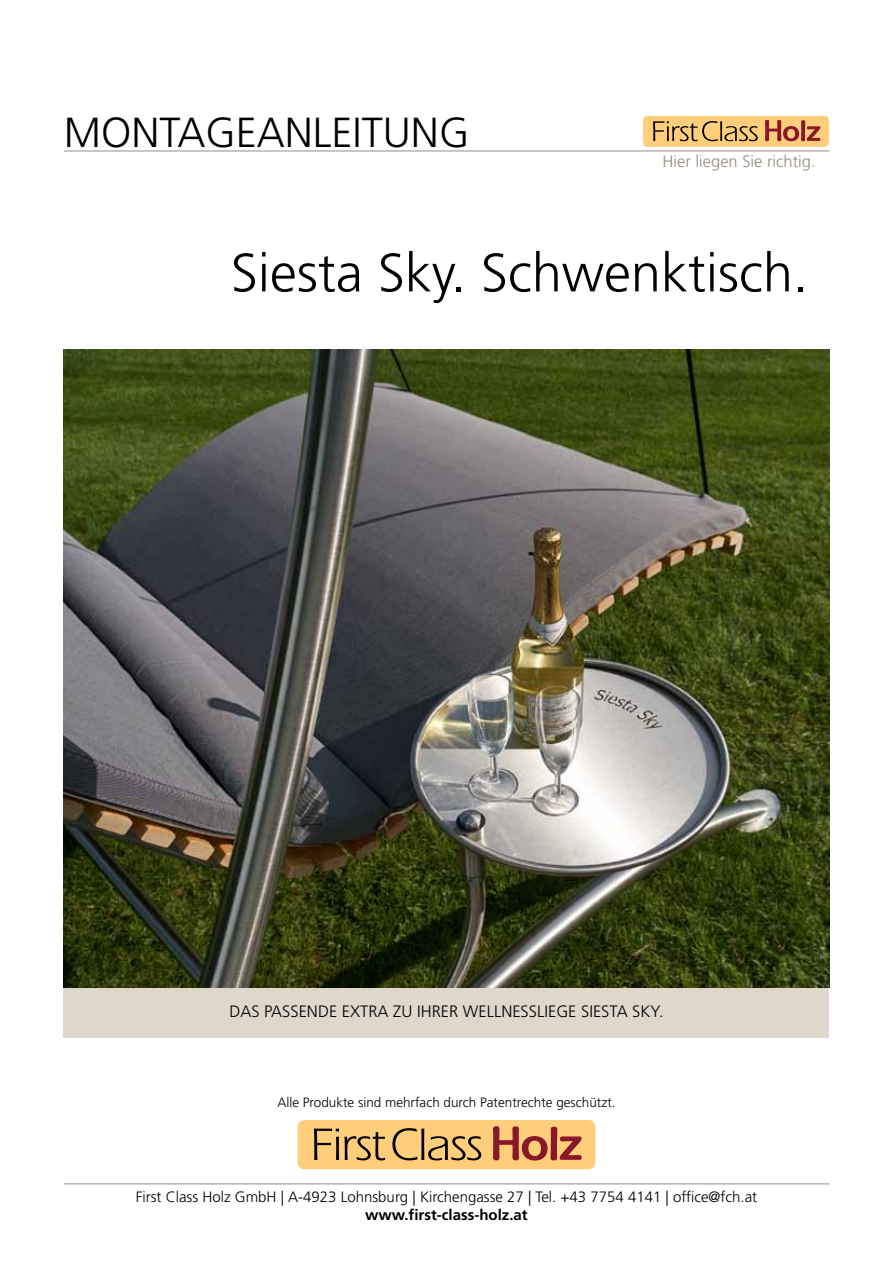
<style>
.page{position:relative;width:893px;height:1263px;background:#fff}
.page>*{position:absolute;margin:0;border:0;box-sizing:border-box;transform-origin:0 0}
.t1{font:300 54px "Frutiger LT Std";color:#000}
.t2{font:300 42px "Frutiger LT Std";color:#000}
.t3{font:300 16.5px "Frutiger LT Std";color:#000}
.t4{font:300 16.5px "Frutiger LT Std";color:#968c81}
.t5{font:300 15px "Frutiger LT Std";color:#000}
.t6{font:700 15px "Frutiger LT Std";color:#000}
.t7{font:300 13.5px "Frutiger LT Std";color:#000}
</style>
<div class="page">
<svg style="left:297px;top:1120px;width:299px;height:49px;background:#dfad6a"></svg>
<hr style="left:64px;top:1183px;width:765px;height:1px;background:#968c81">
<svg style="left:643px;top:116px;width:186px;height:31px;background:#dfad6a"></svg>
<div style="left:64px;top:969px;width:765px;height:68px;background:#dfd8ca"></div>
<img style="left:64px;top:350px;width:765px;height:638px">
<hr style="left:64px;top:151px;width:765px;height:1px;background:#968c81">
<h2 class="t2" style="left:64px;top:109px;width:407px">MONTAGEANLEITUNG</h2>
<p class="t4" style="left:663px;top:152px;width:155px">Hier liegen Sie richtig.</p>
<h1 class="t1" style="left:231px;top:242px;width:579px">Siesta Sky. Schwenktisch.</h1>
<p class="t3" style="left:229px;top:1002px;width:259px">DAS PASSENDE EXTRA ZU IHRER Wellnessliege</p>
<p class="t3" style="left:581px;top:1002px;width:17px">Siesta</p>
<p class="t3" style="left:632px;top:1002px;width:33px">Sky.</p>
<p class="t7" style="left:277px;top:1095px;width:340px">Alle Produkte sind mehrfach durch Patentrechte geschützt.</p>
<p class="t5" style="left:136px;top:1188px;width:623px">First Class Holz GmbH | A-4923 Lohnsburg | Kirchengasse 27 | Tel. +43 7754 4141 | office@fch.at</p>
<p class="t6" style="left:365px;top:1205px;width:164px">www.first-class-holz.at</p>
</div>
